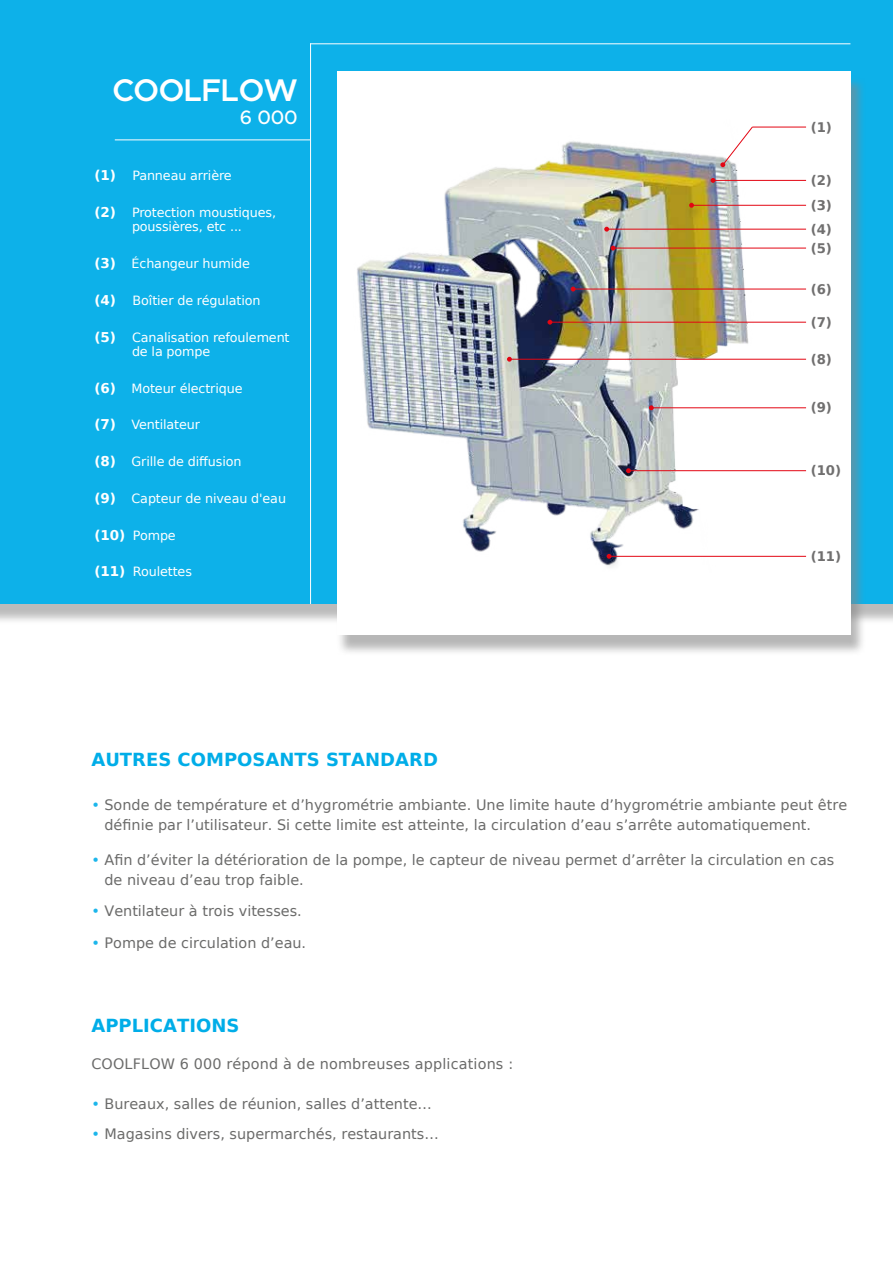
<style>
.page{position:relative;width:893px;height:1263px;background:#fff}
.page>*{position:absolute;margin:0;border:0;box-sizing:border-box;transform-origin:0 0}
.t1{font:600 31.5px "Metropolis";letter-spacing:-.01em;color:#fff}
.t2{font:500 19.5px "Metropolis";color:#fff}
.t3{font:700 18px "DejaVu Sans";color:#00ade8}
.t4{font:14.4px/19.5px "DejaVu Sans";color:#6b6b6a}
.t5{font:700 13.2px/24.5px "DejaVu Sans";color:#706f6f;text-align:justify}
.t6{font:12.75px/14.2px "DejaVu Sans";letter-spacing:-.01em;color:#fff;text-align:center}
.s1{font-weight:700;font-size:13.5px}
.s2{color:#1cb6eb}
</style>
<div class="page">
<div style="left:0;top:0;width:893px;height:604px;background:#0db1e9"></div>
<hr style="left:310px;top:43px;width:1px;height:561px;background:#fff">
<hr style="left:310px;top:43px;width:540px;height:1px;background:#fff">
<hr style="left:115px;top:139px;width:195px;height:1px;background:#fff">
<div style="left:336px;top:76px;width:530px;height:580px;background:#878787;opacity:.6"></div>
<div style="left:337px;top:71px;width:513px;height:563px;background:#fff"></div>
<img style="left:357px;top:126px;width:450px;height:437px">
<hr style="left:752px;top:127px;width:54px;height:1px;background:#e30613">
<hr style="left:712px;top:180px;width:94px;height:1px;background:#e30613">
<hr style="left:691px;top:205px;width:115px;height:1px;background:#e30613">
<hr style="left:607px;top:229px;width:199px;height:1px;background:#e30613">
<hr style="left:573px;top:289px;width:233px;height:1px;background:#e30613">
<hr style="left:550px;top:322px;width:256px;height:1px;background:#e30613">
<hr style="left:510px;top:359px;width:296px;height:1px;background:#e30613">
<hr style="left:613px;top:248px;width:193px;height:1px;background:#e30613">
<hr style="left:652px;top:407px;width:154px;height:1px;background:#e30613">
<hr style="left:628px;top:470px;width:178px;height:1px;background:#e30613">
<hr style="left:609px;top:556px;width:197px;height:1px;background:#e30613">
<div style="left:716px;top:160px;width:20px;height:20px;background:#000;opacity:.4"></div>
<svg style="left:720px;top:126px;width:33px;height:41px"></svg>
<div style="left:706px;top:176px;width:20px;height:20px;background:#000;opacity:.4"></div>
<svg style="left:711px;top:178px;width:4px;height:5px"></svg>
<div style="left:685px;top:201px;width:19px;height:20px;background:#000;opacity:.4"></div>
<svg style="left:689px;top:203px;width:5px;height:5px"></svg>
<div style="left:600px;top:225px;width:20px;height:19px;background:#000;opacity:.4"></div>
<svg style="left:604px;top:227px;width:5px;height:5px"></svg>
<div style="left:566px;top:284px;width:20px;height:20px;background:#000;opacity:.4"></div>
<svg style="left:571px;top:287px;width:5px;height:4px"></svg>
<div style="left:543px;top:318px;width:20px;height:19px;background:#000;opacity:.4"></div>
<svg style="left:547px;top:320px;width:5px;height:5px"></svg>
<div style="left:502px;top:355px;width:20px;height:20px;background:#000;opacity:.4"></div>
<svg style="left:507px;top:357px;width:5px;height:5px"></svg>
<div style="left:606px;top:243px;width:20px;height:20px;background:#000;opacity:.4"></div>
<svg style="left:611px;top:246px;width:4px;height:5px"></svg>
<div style="left:644px;top:403px;width:20px;height:20px;background:#000;opacity:.4"></div>
<svg style="left:649px;top:405px;width:5px;height:5px"></svg>
<div style="left:621px;top:466px;width:20px;height:20px;background:#000;opacity:.4"></div>
<svg style="left:626px;top:468px;width:5px;height:5px"></svg>
<div style="left:602px;top:552px;width:20px;height:20px;background:#000;opacity:.4"></div>
<svg style="left:607px;top:554px;width:4px;height:5px"></svg>
<h1 class="t1" style="left:113px;top:71px;width:187px">COOLFLOW</h1>
<h2 class="t2" style="left:240px;top:105px;width:60px">6 000</h2>
<p class="t6" style="left:94px;top:168px;width:139px"><span class="s1">(1)</span> Panneau arrière</p>
<p class="t6" style="left:94px;top:205px;width:183px"><span class="s1">(2)</span> Protection moustiques, poussières, etc ...</p>
<p class="t6" style="left:94px;top:256px;width:157px"><span class="s1">(3)</span> Échangeur humide</p>
<p class="t6" style="left:94px;top:293px;width:168px"><span class="s1">(4)</span> Boîtier de régulation</p>
<p class="t6" style="left:132px;top:329px;width:159px;text-align:left;text-indent:-37px"><span class="s1">(5)</span> Canalisation refoulement de la pompe</p>
<p class="t6" style="left:94px;top:380px;width:150px"><span class="s1">(6)</span> Moteur électrique</p>
<p class="t6" style="left:94px;top:417px;width:107px"><span class="s1">(7)</span> Ventilateur</p>
<p class="t6" style="left:94px;top:454px;width:149px"><span class="s1">(8)</span> Grille de diffusion</p>
<p class="t6" style="left:94px;top:491px;width:193px"><span class="s1">(9)</span> Capteur de niveau d'eau</p>
<p class="t6" style="left:94px;top:527px;width:83px"><span class="s1">(10)</span> Pompe</p>
<p class="t6" style="left:94px;top:564px;width:99px"><span class="s1">(11)</span> Roulettes</p>
<p class="t5" style="left:811px;top:115px;width:23px">(1)</p>
<p class="t5" style="left:811px;top:168px;width:23px">(2) (3) (4)</p>
<p class="t5" style="left:811px;top:235px;width:23px">(5)</p>
<p class="t5" style="left:811px;top:276px;width:23px">(6)</p>
<p class="t5" style="left:811px;top:309px;width:23px">(7)</p>
<p class="t5" style="left:811px;top:346px;width:23px">(8)</p>
<p class="t5" style="left:811px;top:395px;width:23px">(9)</p>
<p class="t5" style="left:811px;top:458px;width:32px">(10)</p>
<p class="t5" style="left:811px;top:543px;width:32px">(11)</p>
<p class="t3" style="left:91px;top:744px;width:348px">AUTRES COMPOSANTS STANDARD</p>
<p class="t4" style="left:104px;top:794px;width:744px;text-indent:-13px"><span class="s2">•</span> Sonde de température et d’hygrométrie ambiante. Une limite haute d’hygrométrie ambiante peut être définie par l’utilisateur. Si cette limite est atteinte, la circulation d’eau s’arrête automatiquement.</p>
<p class="t4" style="left:104px;top:849px;width:731px;text-indent:-13px"><span class="s2">•</span> Afin d’éviter la détérioration de la pompe, le capteur de niveau permet d’arrêter la circulation en cas de niveau d’eau trop faible.</p>
<p class="t4" style="left:91px;top:901px;width:212px"><span class="s2">•</span> Ventilateur à trois vitesses.</p>
<p class="t4" style="left:91px;top:932px;width:216px"><span class="s2">•</span> Pompe de circulation d’eau.</p>
<p class="t3" style="left:91px;top:1011px;width:149px">APPLICATIONS</p>
<p class="t4" style="left:91px;top:1054px;width:423px">COOLFLOW 6 000 répond à de nombreuses applications :</p>
<p class="t4" style="left:91px;top:1094px;width:342px"><span class="s2">•</span> Bureaux, salles de réunion, salles d’attente…</p>
<p class="t4" style="left:91px;top:1123px;width:349px"><span class="s2">•</span> Magasins divers, supermarchés, restaurants…</p>
</div>
